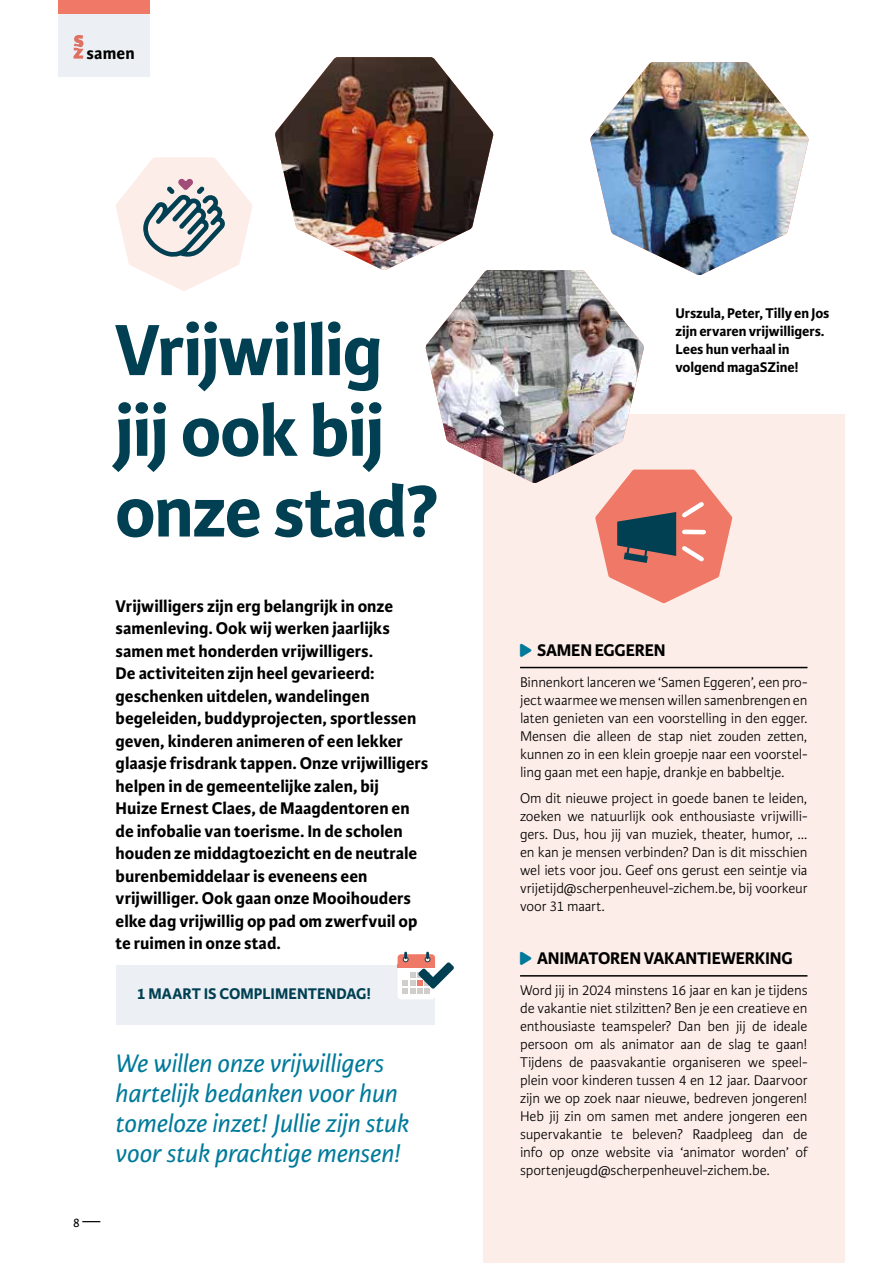
<style>
.page{position:relative;width:893px;height:1263px;background:#fff}
.page>*{position:absolute;margin:0;border:0;box-sizing:border-box;transform-origin:0 0}
.t1{font:700 77.1px/80.7px "Karmina Sans";letter-spacing:-.025em;color:#004052}
.t2{font:italic 27px/30px "Karmina Sans";color:#007a9b}
.t3{font:700 18px/22.5px "Karmina Sans";color:#000}
.t4{font:700 16.5px "Karmina Sans";color:#004052}
.t5{font:300 15px/18px "Karmina Sans";letter-spacing:-.01em;color:#000;text-align:justify}
.t6{font:700 15px/18px "Karmina Sans";letter-spacing:-.005em;color:#000}
.t7{font:13.5px "Karmina Sans";color:#000}
.s1{font-family:"Karmina";font-size:18px}
.s2{color:#007a9b}
</style>
<div class="page">
<div style="left:58px;top:14px;width:92px;height:62px;background:#ecf0f5"></div>
<svg style="left:74px;top:35px;width:9px;height:24px"></svg>
<div style="left:58px;top:0;width:92px;height:14px;background:#ef7966"></div>
<div style="left:483px;top:415px;width:361px;height:848px;background:#fdede8"></div>
<img style="left:590px;top:62px;width:219px;height:213px">
<img style="left:275px;top:57px;width:218px;height:213px">
<img style="left:425px;top:270px;width:219px;height:213px">
<div style="left:116px;top:965px;width:319px;height:59px;background:#ecf0f5"></div>
<svg style="left:595px;top:470px;width:137px;height:133px"></svg>
<hr style="left:520px;top:667px;width:287px;height:1px;background:#000">
<hr style="left:520px;top:975px;width:287px;height:1px;background:#000">
<svg style="left:398px;top:952px;width:56px;height:47px"></svg>
<svg style="left:116px;top:157px;width:137px;height:134px"></svg>
<p class="t3" style="left:86px;top:42px;width:50px">samen</p>
<h1 class="t1" style="left:115px;top:311px;width:269px">Vrijwillig</h1>
<h1 class="t1" style="left:115px;top:392px;width:326px">jij ook bij onze stad?</h1>
<p class="t3" style="left:116px;top:595px;width:314px">Vrijwilligers zijn erg belangrijk in onze samenleving. Ook wij werken jaarlijks samen met honderden vrijwilligers.<br>De activiteiten zijn heel gevarieerd: geschenken uitdelen, wandelingen begeleiden, buddyprojecten, sportlessen geven, kinderen animeren of een lekker glaasje frisdrank tappen. Onze vrijwilligers helpen in de gemeentelijke zalen, bij<br>Huize Ernest Claes, de Maagdentoren en de infobalie van toerisme. In de scholen houden ze middagtoezicht en de neutrale burenbemiddelaar is eveneens een vrijwilliger. Ook gaan onze Mooihouders elke dag vrijwillig op pad om zwerfvuil op te ruimen in onze stad.</p>
<p class="t4" style="left:137px;top:984px;width:236px">1 MAART IS COMPLIMENTENDAG!</p>
<h2 class="t2" style="left:116px;top:1048px;width:295px">We willen onze vrijwilligers hartelijk bedanken voor hun tomeloze inzet! Jullie zijn stuk voor stuk prachtige mensen!</h2>
<p class="t7" style="left:73px;top:1214px;width:29px">8<span class="s1">—</span></p>
<p class="t6" style="left:675px;top:304px;width:156px">Urszula, Peter, Tilly en Jos zijn ervaren vrijwilligers.<br>Lees hun verhaal in</p>
<p class="t6" style="left:675px;top:358px;width:125px">volgend magaSZine!</p>
<p class="t3" style="left:520px;top:639px;width:147px"><span class="s2">▶</span> SAMEN EGGEREN</p>
<p class="t5" style="left:520px;top:673px;width:289px">Binnenkort lanceren we ‘Samen Eggeren’, een pro&shy;ject waarmee we mensen willen samenbrengen en laten genieten van een voorstelling in den egger.<br>Mensen die alleen de stap niet zouden zetten, kunnen zo in een klein groepje naar een voorstel&shy;ling gaan met een hapje, drankje en babbeltje.</p>
<p class="t5" style="left:520px;top:790px;width:289px">Om dit nieuwe project in goede banen te leiden, zoeken we natuurlijk ook enthousiaste vrijwilli&shy;gers. Dus, hou jij van muziek, theater, humor, … en kan je mensen verbinden? Dan is dit misschien wel iets voor jou. Geef ons gerust een seintje via vrijetijd@scherpenheuvel-zichem.be, bij voorkeur voor 31 maart.</p>
<p class="t3" style="left:520px;top:948px;width:274px"><span class="s2">▶</span> ANIMATOREN VAKANTIEWERKING</p>
<p class="t5" style="left:520px;top:982px;width:289px">Word jij in 2024 minstens 16 jaar en kan je tijdens de vakantie niet stilzitten? Ben je een creatieve en enthousiaste teamspeler? Dan ben jij de ideale persoon om als animator aan de slag te gaan!<br>Tijdens de paasvakantie organiseren we speel&shy;plein voor kinderen tussen 4 en 12 jaar. Daarvoor zijn we op zoek naar nieuwe, bedreven jongeren!<br>Heb jij zin om samen met andere jongeren een supervakantie te beleven? Raadpleeg dan de info op onze website via ‘animator worden’ of sportenjeugd@scherpenheuvel-zichem.be.</p>
</div>
